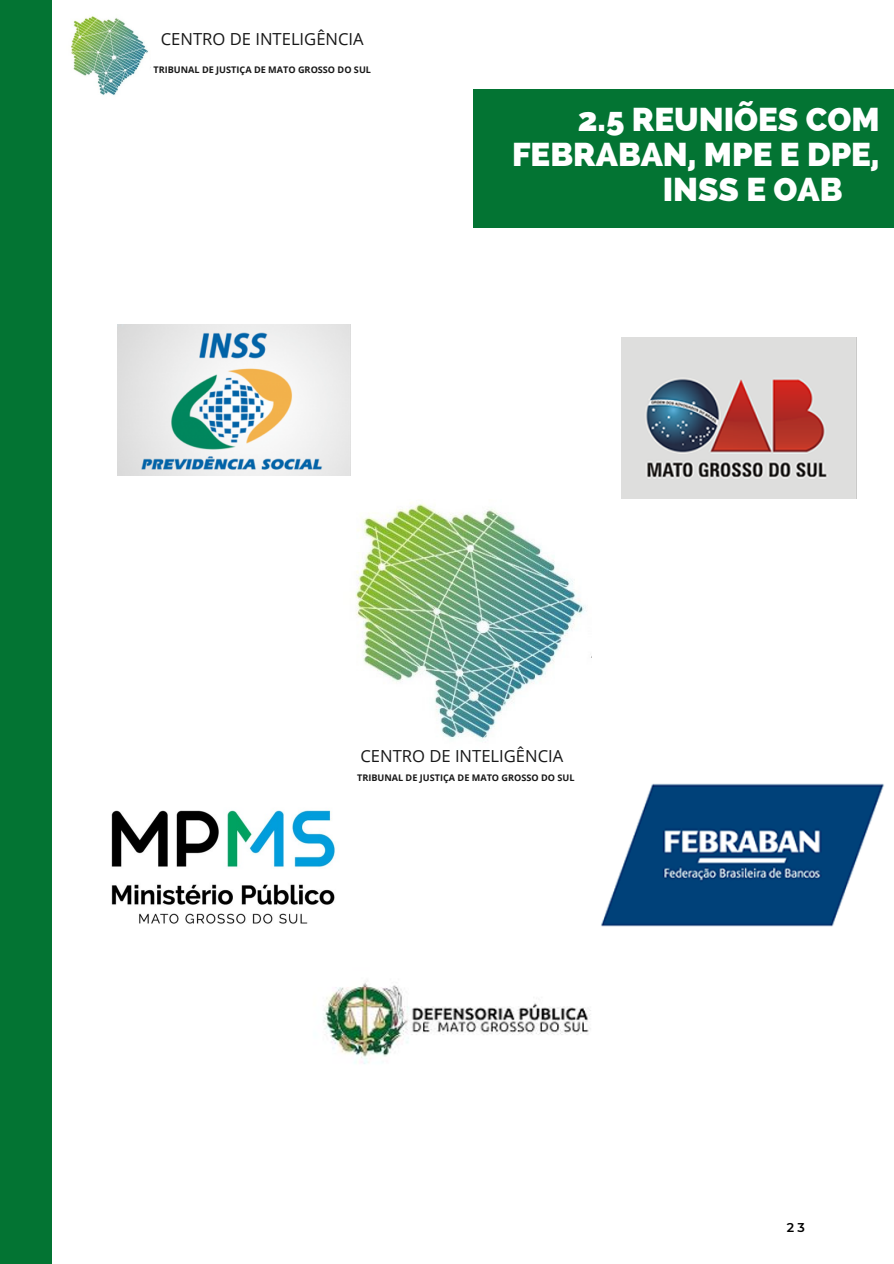
<style>
.page{position:relative;width:894px;height:1264px;background:#fff}
.page>*{position:absolute;margin:0;border:0;box-sizing:border-box;transform-origin:0 0}
.t1{font:800 33px "Raleway";color:#fff}
.t2{font:16.65px "Open Sans";color:#181818}
.t3{font:600 12.75px "Montserrat";color:#000}
.t4{font:700 9.15px "Open Sans";color:#181818}
</style>
<div class="page">
<div style="left:0;top:0;width:52px;height:1263px;background:#037433"></div>
<img style="left:70px;top:16px;width:79px;height:80px">
<img style="left:601px;top:783px;width:283px;height:144px">
<img style="left:111px;top:810px;width:224px;height:114px">
<img style="left:324px;top:980px;width:267px;height:84px">
<img style="left:621px;top:337px;width:235px;height:161px">
<img style="left:117px;top:325px;width:233px;height:151px">
<div style="left:473px;top:89px;width:420px;height:139px;background:#037433"></div>
<img style="left:355px;top:503px;width:231px;height:238px">
<h2 class="t2" style="left:161px;top:27px;width:204px">CENTRO DE INTELIGÊNCIA</h2>
<p class="t4" style="left:153px;top:63px;width:219px">TRIBUNAL DE JUSTIÇA DE MATO GROSSO DO SUL</p>
<h1 class="t1" style="left:577px;top:100px;width:303px">2.5 REUNIÕES COM</h1>
<h1 class="t1" style="left:512px;top:135px;width:369px">FEBRABAN, MPE E DPE,</h1>
<h1 class="t1" style="left:662px;top:170px;width:181px">INSS E OAB</h1>
<h2 class="t2" style="left:360px;top:744px;width:204px">CENTRO DE INTELIGÊNCIA</h2>
<p class="t4" style="left:357px;top:771px;width:219px">TRIBUNAL DE JUSTIÇA DE MATO GROSSO DO SUL</p>
<h3 class="t3" style="left:786px;top:1219px;width:19px">23</h3>
</div>
